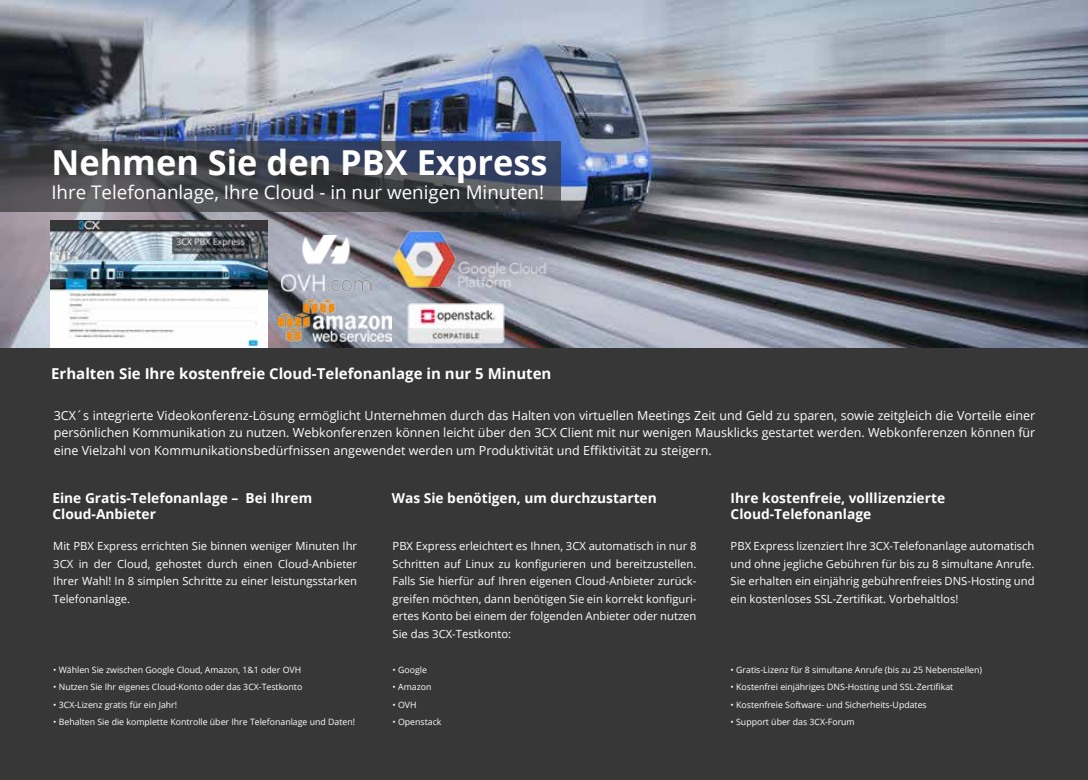
<style>
.page{position:relative;width:1088px;height:780px;background:#fff}
.page>*{position:absolute;margin:0;border:0;box-sizing:border-box;transform-origin:0 0}
.t1{font:700 34.38px "Open Sans";color:#fff}
.t2{font:18.75px "Open Sans";color:#fff}
.t3{font:700 15px "Open Sans";color:#fff}
.t4{font:700 13.75px/16.5px "Open Sans";color:#fff}
.t5{font:12.5px/17.5px "Open Sans";color:#fff;text-align:justify}
.t6{font:11.25px/17.5px "Open Sans";color:#fff;text-align:justify}
.t7{font:8.75px "Open Sans";color:#fff}
</style>
<div class="page">
<img style="left:0;top:0;width:1088px;height:348px">
<img style="left:51px;top:220px;width:216px;height:128px">
<svg style="left:0;top:141px;width:560px;height:70px;background:#40434d"></svg>
<div style="left:0;top:348px;width:1088px;height:432px;background:#373737"></div>
<img style="left:280px;top:235px;width:92px;height:61px">
<img style="left:279px;top:299px;width:112px;height:42px">
<img style="left:404px;top:301px;width:103px;height:43px">
<img style="left:388px;top:229px;width:161px;height:60px">
<h1 class="t1" style="left:51px;top:138px;width:498px">Nehmen Sie den PBX Express</h1>
<h2 class="t2" style="left:51px;top:179px;width:494px">Ihre Telefonanlage, Ihre Cloud - in nur wenigen Minuten!</h2>
<h3 class="t3" style="left:51px;top:363px;width:502px">Erhalten Sie Ihre kostenfreie Cloud-Telefonanlage in nur 5 Minuten</h3>
<p class="t5" style="left:54px;top:406px;width:983px">3CX´s integrierte Videokonferenz-Lösung ermöglicht Unternehmen durch das Halten von virtuellen Meetings Zeit und Geld zu sparen, sowie zeitgleich die Vorteile einer persönlichen Kommunikation zu nutzen. Webkonferenzen können leicht über den 3CX Client mit nur wenigen Mausklicks gestartet werden. Webkonferenzen können für eine Vielzahl von Kommunikationsbedürfnissen angewendet werden um Produktivität und Effiktivität zu steigern.</p>
<p class="t4" style="left:52px;top:489px;width:261px">Eine Gratis-Telefonanlage – Bei Ihrem<br>Cloud-Anbieter</p>
<p class="t4" style="left:392px;top:489px;width:266px">Was Sie benötigen, um durchzustarten</p>
<p class="t4" style="left:731px;top:489px;width:216px">Ihre kostenfreie, volllizenzierte<br>Cloud-Telefonanlage</p>
<p class="t6" style="left:53px;top:537px;width:305px">Mit PBX Express errichten Sie binnen weniger Minuten Ihr 3CX in der Cloud, gehostet durch einen Cloud-Anbieter Ihrer Wahl! In 8 simplen Schritte zu einer leistungsstarken Telefonanlage.</p>
<p class="t6" style="left:730px;top:537px;width:305px">PBX Express lizenziert Ihre 3CX-Telefonanlage automatisch und ohne jegliche Gebühren für bis zu 8 simultane Anrufe.<br>Sie erhalten ein einjährig gebührenfreies DNS-Hosting und ein kostenloses SSL-Zertifikat. Vorbehaltlos!</p>
<p class="t6" style="left:392px;top:537px;width:305px">PBX Express erleichtert es Ihnen, 3CX automatisch in nur 8<br>Schritten auf Linux zu konfigurieren und bereitzustellen.<br>Falls Sie hierfür auf Ihren eigenen Cloud-Anbieter zurück&shy;greifen möchten, dann benötigen Sie ein korrekt konfiguri&shy;ertes Konto bei einem der folgenden Anbieter oder nutzen Sie das 3CX-Testkonto:</p>
<p class="t7" style="left:392px;top:663px;width:36px">• Google</p>
<p class="t7" style="left:392px;top:681px;width:40px">• Amazon</p>
<p class="t7" style="left:392px;top:698px;width:26px">• OVH</p>
<p class="t7" style="left:392px;top:716px;width:50px">• Openstack</p>
<p class="t7" style="left:730px;top:663px;width:253px">• Gratis-Lizenz für 8 simultane Anrufe (bis zu 25 Nebenstellen)</p>
<p class="t7" style="left:730px;top:681px;width:224px">• Kostenfrei einjähriges DNS-Hosting und SSL-Zertifikat</p>
<p class="t7" style="left:730px;top:698px;width:198px">• Kostenfreie Software- und Sicherheits-Updates</p>
<p class="t7" style="left:730px;top:716px;width:126px">• Support über das 3CX-Forum</p>
<p class="t7" style="left:53px;top:663px;width:249px">• Wählen Sie zwischen Google Cloud, Amazon, 1&amp;1 oder OVH</p>
<p class="t7" style="left:53px;top:681px;width:251px">• Nutzen Sie Ihr eigenes Cloud-Konto oder das 3CX-Testkonto</p>
<p class="t7" style="left:53px;top:698px;width:125px">• 3CX-Lizenz gratis für ein Jahr!</p>
<p class="t7" style="left:53px;top:716px;width:303px">• Behalten Sie die komplette Kontrolle über Ihre Telefonanlage und Daten!</p>
</div>
